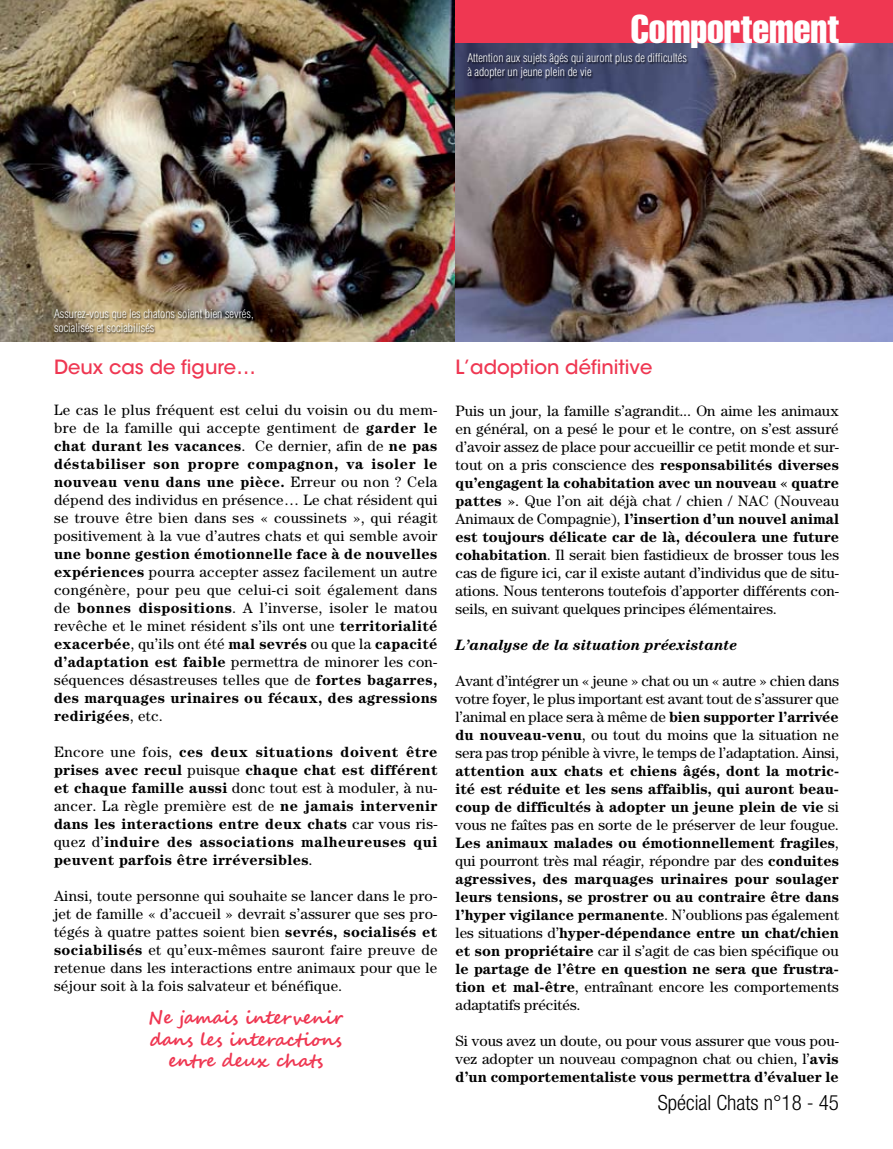
<style>
.page{position:relative;width:893px;height:1149px;background:#fff}
.page>*{position:absolute;margin:0;border:0;box-sizing:border-box;transform-origin:0 0}
.t1{font:39.3px "Helvetica LT Std Comp";color:#fff}
.t2{font:300 condensed 21px "Helvetica Neue LT Pro";color:#000}
.t3{font:500 19.5px "ITC Avant Garde Std";color:#ef3752}
.t4{font:700 18px/21.6px "Segoe Script";letter-spacing:-.02em;color:#ef3752;text-align:center}
.t5{font:15px/18px "Century Std";letter-spacing:.015em;color:#000;text-align:justify}
.t6{font:700 15px/18px "Century Std";letter-spacing:.01em;color:#000;text-align:justify}
.t7{font:italic 700 15px "Century Std";color:#000}
.t8{font:300 condensed 11.7px/14px "Helvetica LT Std";color:#fff}
.s1{font-weight:700}
.s2{font-weight:400}
</style>
<div class="page">
<img style="left:0;top:0;width:455px;height:341px">
<img style="left:455px;top:43px;width:438px;height:298px">
<div style="left:455px;top:0;width:438px;height:43px;background:#ef3752"></div>
<div style="left:0;top:60px;width:56px;height:121px;background:#000;opacity:.75"></div>
<div style="left:54px;top:309px;width:229px;height:37px;background:#000;opacity:.75"></div>
<div style="left:467px;top:54px;width:240px;height:37px;background:#000;opacity:.75"></div>
<h1 class="t1" style="left:631px;top:4px;width:210px">Comportement</h1>
<p class="t8" style="left:467px;top:51px;width:221px">Attention aux sujets âgés qui auront plus de difficultés à adopter un jeune plein de vie</p>
<p class="t8" style="left:54px;top:306px;width:201px">Assurez-vous que les chatons soient bien sevrés, socialisés et sociabilisés</p>
<h3 class="t3" style="left:54px;top:355px;width:203px">Deux cas de figure…</h3>
<p class="t5" style="left:54px;top:400px;width:385px">Le cas le plus fréquent est celui du voisin ou du mem&shy;bre de la famille qui accepte gentiment de <span class="s1">garder le chat durant les vacances</span>. Ce dernier, afin de <span class="s1">ne pas déstabiliser son propre compagnon, va isoler le nouveau venu dans une pièce.</span> Erreur ou non ? Cela dépend des individus en présence… Le chat résident qui se trouve être bien dans ses « coussinets », qui réagit positivement à la vue d’autres chats et qui semble avoir</p>
<p class="t5" style="left:54px;top:544px;width:385px"><span class="s1">une bonne gestion émotionnelle face à de nouvelles expériences</span> pourra accepter assez facilement un autre congénère, pour peu que celui-ci soit également dans de <span class="s1">bonnes dispositions</span>. A l’inverse, isoler le matou revêche et le minet résident s’ils ont une <span class="s1">territorialité exacerbée</span>, qu’ils ont été <span class="s1">mal sevrés</span> ou que la <span class="s1">capacité d’adaptation est faible</span> permettra de minorer les con&shy;séquences désastreuses telles que de <span class="s1">fortes bagarres, des marquages urinaires ou fécaux, des agressions redirigées</span>, etc.</p>
<p class="t6" style="left:54px;top:742px;width:385px"><span class="s2">Encore une fois,</span> ces deux situations doivent être prises avec recul <span class="s2">puisque</span> chaque chat est différent et chaque famille aussi <span class="s2">donc tout est à moduler, à nu&shy;ancer. La règle première est de</span> ne jamais intervenir dans les interactions entre deux chats <span class="s2">car vous ris&shy;quez d’</span>induire des associations malheureuses qui peuvent parfois être irréversibles<span class="s2">.</span></p>
<p class="t5" style="left:54px;top:886px;width:385px">Ainsi, toute personne qui souhaite se lancer dans le pro&shy;jet de famille « d’accueil » devrait s’assurer que ses pro&shy;tégés à quatre pattes soient bien <span class="s1">sevrés, socialisés et sociabilisés</span> et qu’eux-mêmes sauront faire preuve de retenue dans les interactions entre animaux pour que le séjour soit à la fois salvateur et bénéfique.</p>
<p class="t4" style="left:148px;top:1006px;width:196px">Ne jamais intervenir dans les interactions entre deux chats</p>
<h3 class="t3" style="left:455px;top:355px;width:198px">L’adoption définitive</h3>
<p class="t5" style="left:455px;top:401px;width:385px">Puis un jour, la famille s’agrandit... On aime les animaux en général, on a pesé le pour et le contre, on s’est assuré d’avoir assez de place pour accueillir ce petit monde et sur&shy;tout on a pris conscience des <span class="s1">responsabilités diverses qu’engagent la cohabitation avec un nouveau « quatre pattes »</span>. Que l’on ait déjà chat / chien / NAC (Nouveau Animaux de Compagnie), <span class="s1">l’insertion d’un nouvel animal est toujours délicate car de là, découlera une future cohabitation</span>. Il serait bien fastidieux de brosser tous les cas de figure ici, car il existe autant d’individus que de situ&shy;ations. Nous tenterons toutefois d’apporter différents con&shy;seils, en suivant quelques principes élémentaires.</p>
<p class="t7" style="left:455px;top:635px;width:284px">L’analyse de la situation préexistante</p>
<p class="t5" style="left:455px;top:671px;width:385px">Avant d’intégrer un « jeune » chat ou un « autre » chien dans votre foyer, le plus important est avant tout de s’assurer que l’animal en place sera à même de <span class="s1">bien supporter l’arrivée du nouveau-venu</span>, ou tout du moins que la situation ne sera pas trop pénible à vivre, le temps de l’adaptation. Ainsi,</p>
<p class="t6" style="left:455px;top:761px;width:385px">attention aux chats et chiens âgés, dont la motric&shy;ité est réduite et les sens affaiblis, qui auront beau&shy;coup de difficultés à adopter un jeune plein de vie <span class="s2">si vous ne faîtes pas en sorte de le préserver de leur fougue.<br></span>Les animaux malades ou émotionnellement fragiles<span class="s2">, qui pourront très mal réagir, répondre par des</span> conduites agressives, des marquages urinaires pour soulager leurs tensions, se prostrer ou au contraire être dans l’hyper vigilance permanente<span class="s2">. N’oublions pas également les situations d’</span>hyper-dépendance entre un chat/chien et son propriétaire <span class="s2">car il s’agit de cas bien spécifique ou </span>le partage de l’être en question ne sera que frustra&shy;tion et mal-être<span class="s2">, entraînant encore les comportements adaptatifs précités.</span></p>
<p class="t5" style="left:455px;top:1031px;width:385px">Si vous avez un doute, ou pour vous assurer que vous pou&shy;vez adopter un nouveau compagnon chat ou chien, l’<span class="s1">avis d’un comportementaliste vous permettra d’évaluer le</span></p>
<h2 class="t2" style="left:658px;top:1090px;width:183px">Spécial Chats n°18 - 45</h2>
</div>
